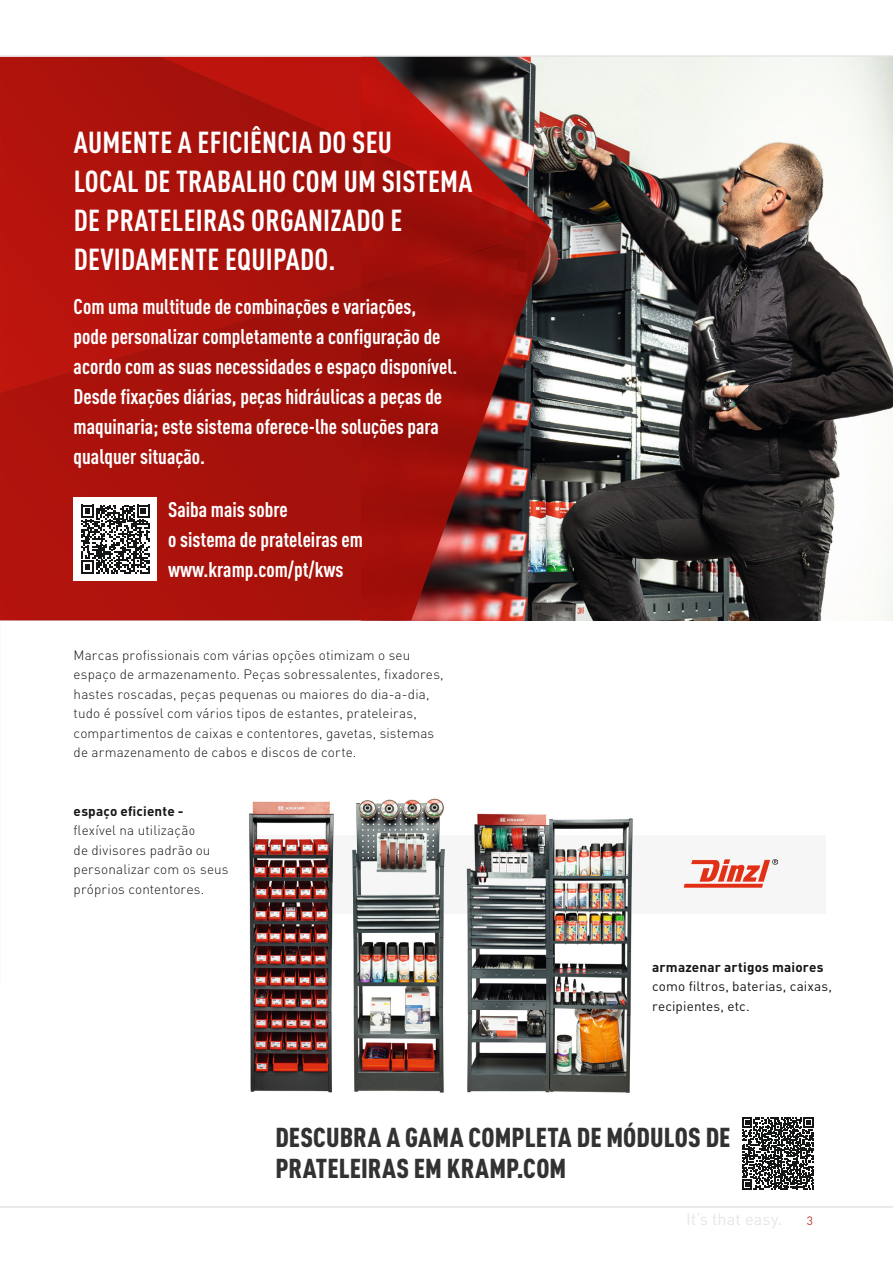
<style>
.page{position:relative;width:893px;height:1263px;background:#fff}
.page>*{position:absolute;margin:0;border:0;box-sizing:border-box;transform-origin:0 0}
.t1{font:700 condensed 30px/39px "DIN Pro";letter-spacing:.01em;color:#fff}
.t2{font:900 condensed 27px/31.5px "DIN Pro";letter-spacing:.005em;color:#323232}
.t3{font:700 condensed 21px/30px "DIN Pro";color:#fff}
.t4{font:16.5px "DIN Pro";color:#e6e6e6}
.t5{font:300 13.5px/19.5px "DIN Pro";letter-spacing:.01em;color:#151616}
.t6{font:13.5px/19.5px "DIN Pro";letter-spacing:.01em;color:#151616}
.t7{font:700 13.5px "DIN Pro";letter-spacing:.01em;color:#151616}
.t8{font:12px "DIN Pro";color:#ba362c}
</style>
<div class="page">
<img style="left:552px;top:57px;width:341px;height:563px">
<svg style="left:0;top:57px;width:552px;height:563px;background:#a11a14"></svg>
<hr style="left:0;top:1206px;width:893px;height:2px;background:#e4e4e4">
<hr style="left:0;top:55px;width:893px;height:2px;background:#e4e4e4">
<div style="left:74px;top:497px;width:83px;height:84px;background:#fff"></div>
<svg style="left:81px;top:505px;width:69px;height:68px"></svg>
<svg style="left:742px;top:1117px;width:72px;height:72px"></svg>
<div style="left:251px;top:835px;width:574px;height:79px;background:#f6f6f6"></div>
<img style="left:493px;top:814px;width:140px;height:279px">
<img style="left:400px;top:798px;width:93px;height:295px">
<img style="left:249px;top:799px;width:151px;height:294px">
<img style="left:683px;top:859px;width:95px;height:29px">
<h1 class="t1" style="left:74px;top:120px;width:400px">AUMENTE A EFICIÊNCIA DO SEU<br>LOCAL DE TRABALHO COM UM SISTEMA<br>DE PRATELEIRAS ORGANIZADO E<br>DEVIDAMENTE EQUIPADO.</h1>
<p class="t3" style="left:74px;top:290px;width:385px">Com uma multitude de combinações e variações,<br>pode personalizar completamente a configuração de acordo com as suas necessidades e espaço disponível.<br>Desde fixações diárias, peças hidráulicas a peças de maquinaria; este sistema oferece-lhe soluções para qualquer situação.</p>
<h3 class="t3" style="left:168px;top:493px;width:196px">Saiba mais sobre<br>o sistema de prateleiras em www.kramp.com/pt/kws</h3>
<p class="t5" style="left:74px;top:645px;width:372px">Marcas profissionais com várias opções otimizam o seu espaço de armazenamento. Peças sobressalentes, fixadores, hastes roscadas, peças pequenas ou maiores do dia-a-dia, tudo é possível com vários tipos de estantes, prateleiras, compartimentos de caixas e contentores, gavetas, sistemas de armazenamento de cabos e discos de corte.</p>
<p class="t7" style="left:74px;top:802px;width:112px">espaço eficiente -</p>
<p class="t5" style="left:74px;top:820px;width:156px">flexível na utilização<br>de divisores padrão ou personalizar com os seus próprios contentores.</p>
<p class="t7" style="left:652px;top:958px;width:173px">armazenar artigos maiores</p>
<p class="t6" style="left:652px;top:976px;width:181px">como filtros, baterias, caixas, recipientes, etc.</p>
<h2 class="t2" style="left:275px;top:1119px;width:457px">DESCUBRA A GAMA COMPLETA DE MÓDULOS DE<br>PRATELEIRAS EM KRAMP.COM</h2>
<p class="t4" style="left:686px;top:1206px;width:98px">It’s that easy.</p>
<p class="t8" style="left:807px;top:1212px;width:8px">3</p>
</div>
